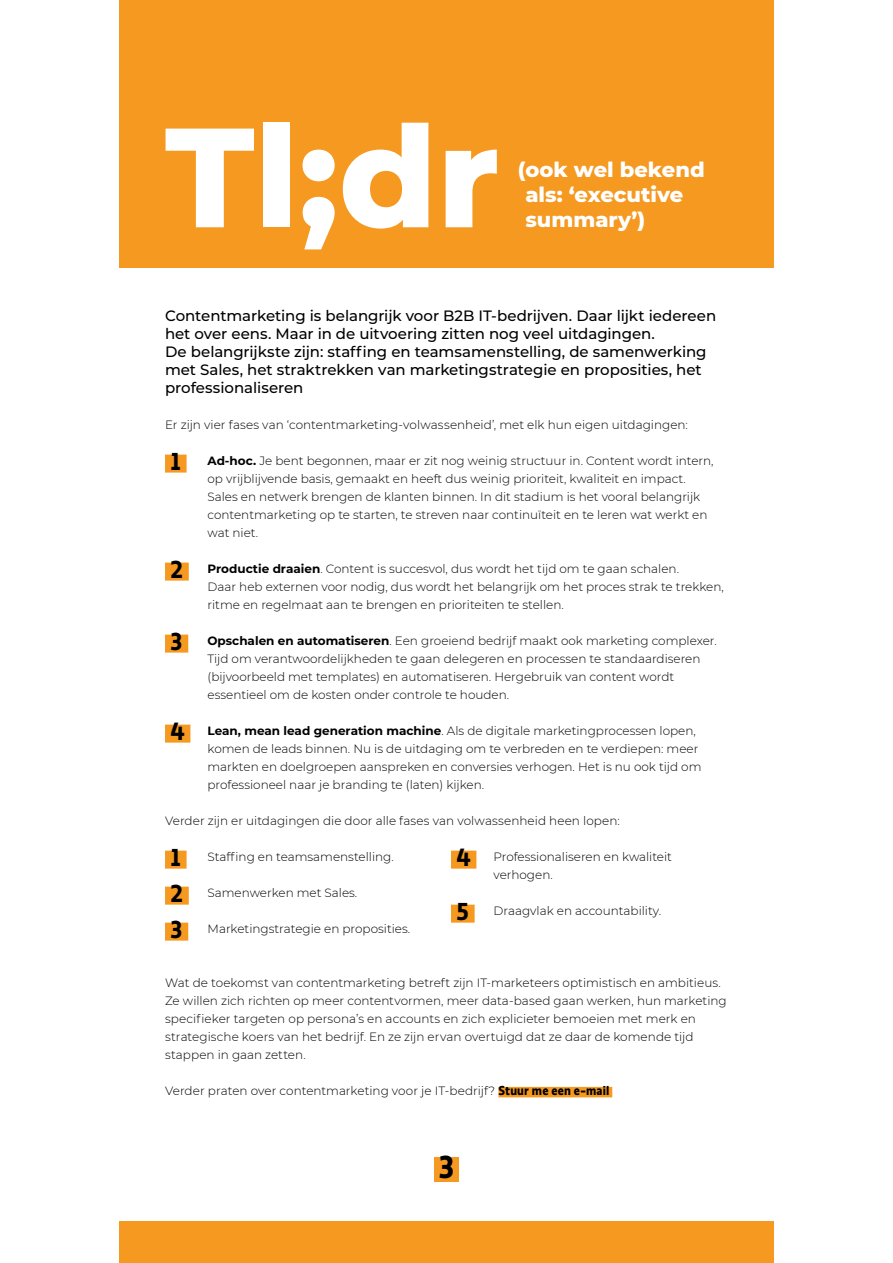
<style>
.page{position:relative;width:893px;height:1263px;background:#fff}
.page>*{position:absolute;margin:0;border:0;box-sizing:border-box;transform-origin:0 0}
.t1{font:800 141px "Montserrat";color:#fff}
.t2{font:700 33px "Ratio Display";color:#000}
.t3{font:800 21px/25.2px "Montserrat";color:#fff}
.t4{font:500 15px/18px "Montserrat";letter-spacing:-.005em;color:#000}
.t5{font:300 12px/18px "Montserrat";color:#000}
.s1{font-family:"Ratio Display";font-weight:700;font-size:25.5px}
.s2{font-weight:700}
.s3{font-family:"Ratio Display";font-weight:700;font-size:13.5px}
</style>
<div class="page">
<div style="left:119px;top:0;width:655px;height:267px;background:#f59921"></div>
<div style="left:119px;top:1222px;width:655px;height:41px;background:#f59921"></div>
<div style="left:165px;top:455px;width:22px;height:18px;background:#f59921"></div>
<div style="left:165px;top:563px;width:24px;height:18px;background:#f59921"></div>
<div style="left:165px;top:635px;width:23px;height:18px;background:#f59921"></div>
<div style="left:165px;top:725px;width:25px;height:18px;background:#f59921"></div>
<div style="left:165px;top:851px;width:22px;height:18px;background:#f59921"></div>
<div style="left:165px;top:887px;width:24px;height:18px;background:#f59921"></div>
<div style="left:165px;top:923px;width:23px;height:18px;background:#f59921"></div>
<div style="left:451px;top:851px;width:25px;height:18px;background:#f59921"></div>
<div style="left:451px;top:905px;width:24px;height:18px;background:#f59921"></div>
<div style="left:498px;top:1087px;width:114px;height:10px;background:#f59921"></div>
<div style="left:434px;top:1157px;width:25px;height:25px;background:#f59921"></div>
<h1 class="t1" style="left:165px;top:74px;width:336px">Tl;dr</h1>
<h3 class="t3" style="left:525px;top:156px;width:181px;text-indent:-8px">(ook wel bekend als: ‘executive</h3>
<h3 class="t3" style="left:525px;top:206px;width:121px">summary’)</h3>
<p class="t4" style="left:165px;top:306px;width:553px">Contentmarketing is belangrijk voor B2B IT-bedrijven. Daar lijkt iedereen het over eens. Maar in de uitvoering zitten nog veel uitdagingen.<br>De belangrijkste zijn: staffing en teamsamenstelling, de samenwerking met Sales, het straktrekken van marketingstrategie en proposities, het professionaliseren</p>
<p class="t5" style="left:165px;top:415px;width:524px">Er zijn vier fases van ‘contentmarketing-volwassenheid’, met elk hun eigen uitdagingen:</p>
<p class="t5" style="left:208px;top:451px;width:508px;text-indent:-37px"><span class="s1">1</span> <span class="s2">Ad-hoc.</span> Je bent begonnen, maar er zit nog weinig structuur in. Content wordt intern, op vrijblijvende basis, gemaakt en heeft dus weinig prioriteit, kwaliteit en impact.<br>Sales en netwerk brengen de klanten binnen. In dit stadium is het vooral belangrijk contentmarketing op te starten, te streven naar continuïteit en te leren wat werkt en wat niet.</p>
<p class="t5" style="left:208px;top:559px;width:518px;text-indent:-37px"><span class="s1">2</span> <span class="s2">Productie draaien</span>. Content is succesvol, dus wordt het tijd om te gaan schalen.<br>Daar heb externen voor nodig, dus wordt het belangrijk om het proces strak te trekken, ritme en regelmaat aan te brengen en prioriteiten te stellen.</p>
<p class="t5" style="left:208px;top:631px;width:511px;text-indent:-37px"><span class="s1">3</span> <span class="s2">Opschalen en automatiseren</span>. Een groeiend bedrijf maakt ook marketing complexer.<br>Tijd om verantwoordelijkheden te gaan delegeren en processen te standaardiseren (bijvoorbeeld met templates) en automatiseren. Hergebruik van content wordt essentieel om de kosten onder controle te houden.</p>
<p class="t5" style="left:208px;top:721px;width:495px;text-indent:-37px"><span class="s1">4</span> <span class="s2">Lean, mean lead generation machine</span>. Als de digitale marketingprocessen lopen, komen de leads binnen. Nu is de uitdaging om te verbreden en te verdiepen: meer markten en doelgroepen aanspreken en conversies verhogen. Het is nu ook tijd om professioneel naar je branding te (laten) kijken.</p>
<p class="t5" style="left:165px;top:811px;width:456px">Verder zijn er uitdagingen die door alle fases van volwassenheid heen lopen:</p>
<p class="t5" style="left:171px;top:847px;width:225px"><span class="s1">1</span> Staffing en teamsamenstelling.</p>
<p class="t5" style="left:171px;top:883px;width:188px"><span class="s1">2</span> Samenwerken met Sales.</p>
<p class="t5" style="left:171px;top:919px;width:241px"><span class="s1">3</span> Marketingstrategie en proposities.</p>
<p class="t5" style="left:493px;top:847px;width:180px;text-indent:-37px"><span class="s1">4</span> Professionaliseren en kwaliteit verhogen.</p>
<p class="t5" style="left:457px;top:901px;width:206px"><span class="s1">5</span> Draagvlak en accountability.</p>
<p class="t5" style="left:165px;top:973px;width:563px">Wat de toekomst van contentmarketing betreft zijn IT-marketeers optimistisch en ambitieus.<br>Ze willen zich richten op meer contentvormen, meer data-based gaan werken, hun marketing specifieker targeten op persona’s en accounts en zich explicieter bemoeien met merk en strategische koers van het bedrijf. En ze zijn ervan overtuigd dat ze daar de komende tijd stappen in gaan zetten.</p>
<p class="t5" style="left:165px;top:1081px;width:446px">Verder praten over contentmarketing voor je IT-bedrijf? <span class="s3">Stuur me een e-mail</span></p>
<h2 class="t2" style="left:439px;top:1146px;width:17px">3</h2>
</div>
